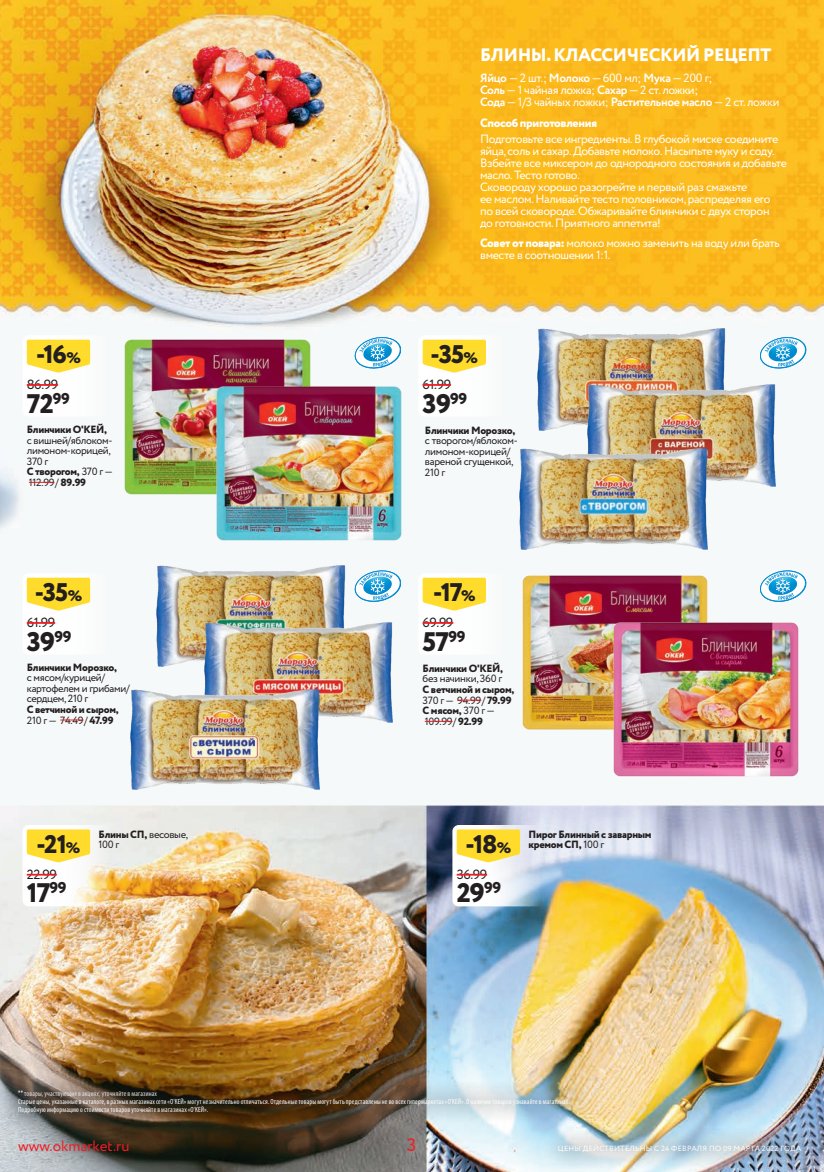
<style>
.page{position:relative;width:824px;height:1172px;background:#fff}
.page>*{position:absolute;margin:0;border:0;box-sizing:border-box;transform-origin:0 0}
.t1{font:800 26.85px "Circe";letter-spacing:-.03em;color:#231f20}
.t2{font:800 25.5px "Circe";letter-spacing:-.04em;color:#231f20}
.t3{font:800 18px "Circe";letter-spacing:-.02em;color:#fff}
.t4{font:18px "Circe";color:#ee1d23}
.t5{font:15px "Circe";color:#ee1d23}
.t6{font:13.35px "Circe";letter-spacing:-.03em;color:#231f20}
.t7{font:12px/12px "Circe";letter-spacing:-.03em;color:#fff}
.t8{font:800 12px "Circe";letter-spacing:-.03em;color:#fff}
.t9{font:10.5px/10.5px "Circe";letter-spacing:-.03em;color:#231f20}
.t10{font:800 10.5px/10.5px "Circe";letter-spacing:-.03em;color:#231f20}
.t11{font:condensed 7.5px/7.6px "Myriad Pro";letter-spacing:.02em;color:#fff;scale:.95 1}
.t12{font:7.5px "Circe";letter-spacing:.03em;color:#fff}
.s1{font-weight:700}
.s2{font-weight:800}
.s3{font-size:15.3px}
.s4{font-weight:400}
.s5{font-family:"PT Sans";font-weight:700}
</style>
<div class="page">
<img style="left:0;top:0;width:823px;height:1172px">
<svg style="left:22px;top:825px;width:98px;height:81px"></svg>
<hr style="left:27px;top:874px;width:30px;height:1px;background:#ee1d23">
<svg style="left:27px;top:829px;width:63px;height:33px"></svg>
<svg style="left:452px;top:825px;width:98px;height:81px"></svg>
<hr style="left:456px;top:874px;width:31px;height:1px;background:#ee1d23">
<svg style="left:456px;top:829px;width:63px;height:33px"></svg>
<img style="left:537px;top:329px;width:188px;height:101px">
<img style="left:587px;top:385px;width:188px;height:101px">
<img style="left:519px;top:448px;width:188px;height:102px">
<div style="left:418px;top:335px;width:98px;height:82px;background:#fff;border-radius:6px"></div>
<hr style="left:422px;top:384px;width:29px;height:2px;background:#ee1d23">
<svg style="left:422px;top:340px;width:63px;height:33px"></svg>
<img style="left:156px;top:566px;width:189px;height:100px">
<img style="left:204px;top:622px;width:189px;height:101px">
<img style="left:130px;top:689px;width:189px;height:100px">
<div style="left:22px;top:573px;width:98px;height:81px;background:#fff;border-radius:6px"></div>
<hr style="left:27px;top:622px;width:28px;height:2px;background:#ee1d23">
<svg style="left:27px;top:578px;width:63px;height:32px"></svg>
<svg style="left:60px;top:720px;width:24px;height:1px"></svg>
<img style="left:509px;top:563px;width:211px;height:178px">
<img style="left:600px;top:595px;width:201px;height:186px">
<div style="left:418px;top:573px;width:98px;height:81px;background:#fff;border-radius:6px"></div>
<hr style="left:422px;top:622px;width:31px;height:2px;background:#ee1d23">
<svg style="left:422px;top:578px;width:63px;height:32px"></svg>
<svg style="left:457px;top:700px;width:24px;height:1px"></svg>
<svg style="left:424px;top:721px;width:28px;height:1px"></svg>
<img style="left:111px;top:311px;width:212px;height:195px">
<img style="left:203px;top:359px;width:210px;height:194px">
<div style="left:22px;top:335px;width:98px;height:82px;background:#fff;border-radius:6px"></div>
<hr style="left:27px;top:384px;width:31px;height:2px;background:#ee1d23">
<svg style="left:27px;top:340px;width:63px;height:33px"></svg>
<svg style="left:29px;top:482px;width:26px;height:1px"></svg>
<svg style="left:355px;top:337px;width:46px;height:31px"></svg>
<svg style="left:355px;top:570px;width:46px;height:32px"></svg>
<svg style="left:759px;top:337px;width:46px;height:31px"></svg>
<svg style="left:759px;top:570px;width:46px;height:32px"></svg>
<div style="left:539px;top:1125px;width:279px;height:46px;background:#231f20;opacity:.5"></div>
<div style="left:1px;top:1072px;width:174px;height:44px;background:#231f20;opacity:.5"></div>
<div style="left:0;top:1079px;width:587px;height:53px;background:#231f20;opacity:.5"></div>
<h3 class="t3" style="left:480px;top:43px;width:292px">БЛИНЫ. КЛАССИЧЕСКИЙ РЕЦЕПТ</h3>
<p class="t7" style="left:480px;top:72px;width:301px"><span class="s1">Яйцо</span> — 2 шт.; <span class="s1">Молоко</span> — 600 мл; <span class="s1">Мука</span> — 200 г;<br><span class="s1">Соль</span> — 1 чайная ложка; <span class="s1">Сахар</span> — 2 ст. ложки;<br><span class="s1">Сода</span> — 1/3 чайных ложки; <span class="s1">Растительное масло</span> — 2 ст. ложки</p>
<p class="t8" style="left:480px;top:114px;width:118px">Способ приготовления</p>
<p class="t7" style="left:480px;top:133px;width:308px">Подготовьте все ингредиенты. В глубокой миске соедините яйца, соль и сахар. Добавьте молоко. Насыпьте муку и соду.<br>Взбейте все миксером до однородного состояния и добавьте масло. Тесто готово.<br>Сковороду хорошо разогрейте и первый раз смажьте<br>ее маслом. Наливайте тесто половником, распределяя его<br>по всей сковороде. Обжаривайте блинчики с двух сторон<br>до готовности. Приятного аппетита!</p>
<p class="t7" style="left:480px;top:238px;width:301px"><span class="s2">Совет от повара:</span> молоко можно заменить на воду или брать вместе в соотношении 1:1.</p>
<h2 class="t2" style="left:36px;top:337px;width:46px">-16<span class="s3">%</span></h2>
<h2 class="t2" style="left:430px;top:337px;width:49px">-35<span class="s3">%</span></h2>
<p class="t6" style="left:27px;top:376px;width:33px">86.99</p>
<p class="t6" style="left:422px;top:376px;width:30px">61.99</p>
<h1 class="t1" style="left:27px;top:385px;width:45px">72<sup>99</sup></h1>
<h1 class="t1" style="left:422px;top:385px;width:46px">39<sup>99</sup></h1>
<p class="t10" style="left:27px;top:425px;width:82px">Блинчики О'КЕЙ,</p>
<p class="t9" style="left:27px;top:435px;width:88px">с вишней/яблоком&shy;лимоном-корицей,<br>370 г<br><span class="s2">С творогом,</span> 370 г —<br>112.99/ <span class="s2">89.99</span></p>
<p class="t10" style="left:424px;top:425px;width:92px">Блинчики Морозко,</p>
<p class="t9" style="left:424px;top:436px;width:94px">с творогом/яблоком&shy;лимоном-корицей/ вареной сгущенкой,<br>210 г</p>
<h2 class="t2" style="left:35px;top:575px;width:49px">-35<span class="s3">%</span></h2>
<h2 class="t2" style="left:433px;top:575px;width:44px">-17<span class="s3">%</span></h2>
<p class="t6" style="left:27px;top:614px;width:30px">61.99</p>
<p class="t6" style="left:422px;top:614px;width:32px">69.99</p>
<h1 class="t1" style="left:27px;top:623px;width:46px">39<sup>99</sup></h1>
<h1 class="t1" style="left:422px;top:623px;width:44px">57<sup>99</sup></h1>
<p class="t10" style="left:27px;top:663px;width:92px">Блинчики Морозко,</p>
<p class="t9" style="left:27px;top:673px;width:104px">с мясом/курицей/ картофелем и грибами/ сердцем, 210 г</p>
<p class="t10" style="left:27px;top:705px;width:93px">C ветчиной и сыром,<br><span class="s4">210 г — 74.49/</span> 47.99</p>
<p class="t10" style="left:422px;top:663px;width:82px">Блинчики О'КЕЙ,</p>
<p class="t9" style="left:422px;top:674px;width:81px">без начинки, 360 г</p>
<p class="t10" style="left:422px;top:685px;width:93px">С ветчиной и сыром,<br><span class="s4">370 г — 94.99/</span> 79.99<br>С мясом, <span class="s4">370 г —<br>109.99/</span> 92.99</p>
<h2 class="t2" style="left:36px;top:827px;width:45px">-21<span class="s3">%</span></h2>
<p class="t9" style="left:99px;top:829px;width:91px"><span class="s2">Блины СП,</span> весовые,<br>100 г</p>
<h2 class="t2" style="left:465px;top:827px;width:47px">-18<span class="s3">%</span></h2>
<p class="t10" style="left:528px;top:829px;width:124px">Пирог Блинный с заварным кремом СП, <span class="s4">100 г</span></p>
<p class="t6" style="left:27px;top:866px;width:31px">22.99</p>
<p class="t6" style="left:456px;top:866px;width:32px">36.99</p>
<h1 class="t1" style="left:27px;top:875px;width:41px">17<sup>99</sup></h1>
<h1 class="t1" style="left:456px;top:875px;width:46px">29<sup>99</sup></h1>
<p class="t11" style="left:18px;top:1090px;width:581px"><span class="s5">**</span> товары, участвующие в акциях, уточняйте в магазинах<br>Старые цены, указанные в каталоге, в разных магазинах сети «О'КЕЙ» могут незначительно отличаться. Отдельные товары могут быть представлены не во всех гипермаркетах «О'КЕЙ». О наличии товаров узнавайте в магазинах.<br>Подробную информацию о стоимости товаров уточняйте в магазинах «О'КЕЙ».</p>
<p class="t5" style="left:18px;top:1135px;width:113px">www.okmarket.ru</p>
<h3 class="t4" style="left:407px;top:1132px;width:11px">3</h3>
<p class="t12" style="left:557px;top:1143px;width:245px">ЦЕНЫ ДЕЙСТВИТЕЛЬНЫ с 24 фев раля по 09 марта 2022 год а</p>
</div>
